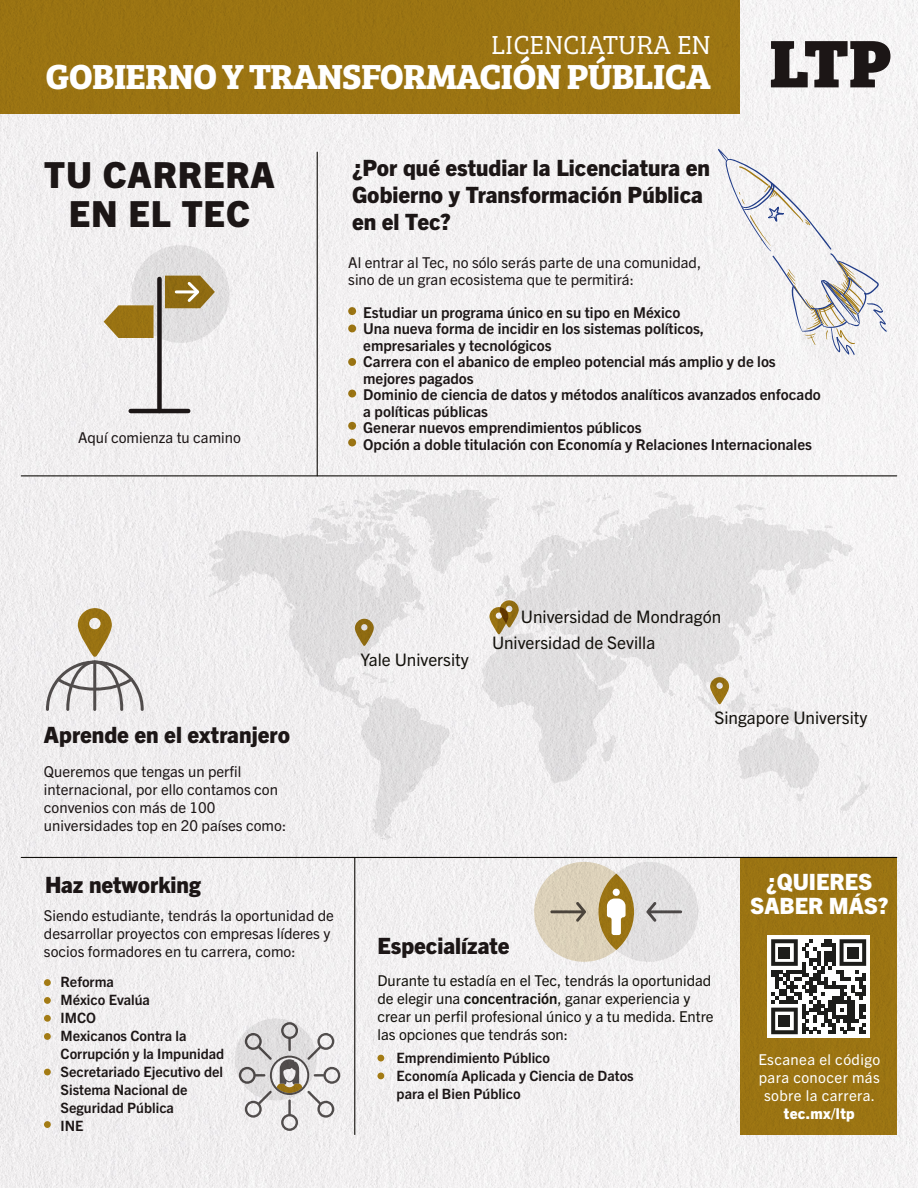
<style>
.page{position:relative;width:918px;height:1188px;background:#fff}
.page>*{position:absolute;margin:0;border:0;box-sizing:border-box;transform-origin:0 0}
.t1{font:69.6px "Bree Serif Eb";color:#1c1616}
.t2{font:700 36px "Bree Serif";letter-spacing:-.02em;color:#fff}
.t3{font:800 36px/39px "Trade Gothic Next LT Pro";letter-spacing:.025em;color:#1c1616;text-align:center}
.t4{font:27px "Bree Serif Lt";color:#fff}
.t5{font:800 22.5px/27px "Trade Gothic Next LT Pro";color:#1c1616}
.t6{font:800 22.5px/24px "Trade Gothic Next LT Pro";color:#fff;text-align:center}
.t7{font:17.25px "Trade Gothic Next LT Pro";color:#13110c}
.t8{font:700 15px/16.5px "Trade Gothic Next LT Pro";color:#1c1616}
.t9{font:15px/18px "Trade Gothic Next LT Pro";color:#1c1616}
.t10{font:15px/18px "Trade Gothic Next LT Pro";color:#13110c}
.t11{font:15px/18px "Trade Gothic Next LT Pro";letter-spacing:.025em;color:#fff;text-align:center}
.t12{font:800 15px "Trade Gothic Next LT Pro";letter-spacing:.025em;color:#fff}
.t13{font:700 14.25px/18px "Trade Gothic Next LT Pro";color:#1c1616}
.s1{font-weight:700}
</style>
<div class="page">
<img style="left:0;top:0;width:918px;height:1188px">
<svg style="left:482px;top:500px;width:372px;height:284px;fill:#e6e5e6"></svg>
<svg style="left:208px;top:528px;width:242px;height:309px;fill:#efedee"></svg>
<svg style="left:601px;top:734px;width:15px;height:28px"></svg>
<svg style="left:668px;top:689px;width:6px;height:8px"></svg>
<svg style="left:199px;top:562px;width:6px;height:2px"></svg>
<svg style="left:361px;top:672px;width:33px;height:12px"></svg>
<svg style="left:550px;top:632px;width:5px;height:4px"></svg>
<svg style="left:751px;top:585px;width:25px;height:59px"></svg>
<svg style="left:284px;top:602px;width:8px;height:7px"></svg>
<svg style="left:273px;top:578px;width:4px;height:5px"></svg>
<svg style="left:235px;top:580px;width:6px;height:6px"></svg>
<svg style="left:839px;top:775px;width:30px;height:36px"></svg>
<svg style="left:543px;top:575px;width:8px;height:5px"></svg>
<svg style="left:526px;top:577px;width:8px;height:10px"></svg>
<svg style="left:374px;top:811px;width:3px;height:4px"></svg>
<svg style="left:380px;top:833px;width:12px;height:7px"></svg>
<svg style="left:586px;top:493px;width:26px;height:9px"></svg>
<svg style="left:587px;top:509px;width:38px;height:33px"></svg>
<svg style="left:531px;top:500px;width:25px;height:16px"></svg>
<svg style="left:733px;top:504px;width:32px;height:14px"></svg>
<svg style="left:824px;top:525px;width:9px;height:4px"></svg>
<svg style="left:840px;top:743px;width:7px;height:4px"></svg>
<svg style="left:722px;top:518px;width:4px;height:3px"></svg>
<svg style="left:654px;top:491px;width:23px;height:10px"></svg>
<svg style="left:528px;top:620px;width:12px;height:14px"></svg>
<svg style="left:278px;top:590px;width:5px;height:5px"></svg>
<div style="left:0;top:0;width:740px;height:114px;background:#9b7412"></div>
<hr style="left:21px;top:857px;width:876px;height:1px;background:#13110d">
<hr style="left:21px;top:475px;width:876px;height:1px;background:#13110d">
<hr style="left:317px;top:152px;width:1px;height:324px;background:#13110d">
<hr style="left:354px;top:857px;width:1px;height:278px;background:#13110d">
<svg style="left:348px;top:307px;width:8px;height:8px"></svg>
<div style="left:348px;top:325px;width:8px;height:7px;background:#9b7412;border-radius:50%"></div>
<div style="left:348px;top:358px;width:8px;height:8px;background:#997312;border-radius:50%"></div>
<div style="left:348px;top:390px;width:8px;height:8px;background:#9a7312;border-radius:50%"></div>
<svg style="left:348px;top:422px;width:8px;height:8px"></svg>
<div style="left:348px;top:439px;width:8px;height:7px;background:#9a7312;border-radius:50%"></div>
<hr style="left:131px;top:409px;width:57px;height:4px;background:#1c1616">
<div style="left:157px;top:279px;width:5px;height:132px;background:#1c1616"></div>
<div style="left:740px;top:857px;width:157px;height:278px;background:#9b7412"></div>
<div style="left:377px;top:1055px;width:7px;height:6px;background:#a37b14;border-radius:50%"></div>
<div style="left:377px;top:1073px;width:7px;height:6px;background:#a37b14;border-radius:50%"></div>
<svg style="left:46px;top:608px;width:98px;height:103px"></svg>
<svg style="left:235px;top:1018px;width:105px;height:113px"></svg>
<svg style="left:534px;top:862px;width:164px;height:100px;background:#d9d1c1"></svg>
<svg style="left:104px;top:245px;width:125px;height:98px"></svg>
<div style="left:44px;top:1015px;width:7px;height:7px;background:#a37b14;border-radius:50%"></div>
<div style="left:44px;top:1033px;width:7px;height:7px;background:#a37b14;border-radius:50%"></div>
<div style="left:44px;top:979px;width:7px;height:7px;background:#a37b14;border-radius:50%"></div>
<div style="left:44px;top:997px;width:7px;height:7px;background:#a37b14;border-radius:50%"></div>
<div style="left:44px;top:1069px;width:7px;height:6px;background:#a37b14;border-radius:50%"></div>
<div style="left:44px;top:1121px;width:7px;height:7px;background:#a37b14;border-radius:50%"></div>
<svg style="left:697px;top:655px;width:126px;height:147px"></svg>
<svg style="left:308px;top:489px;width:211px;height:157px"></svg>
<svg style="left:718px;top:149px;width:169px;height:206px"></svg>
<div style="left:767px;top:935px;width:103px;height:103px;background:#fff"></div>
<svg style="left:771px;top:939px;width:95px;height:95px"></svg>
<div style="left:779px;top:947px;width:11px;height:11px;background:#1d1d1b"></div>
<div style="left:847px;top:947px;width:12px;height:11px;background:#1d1d1b"></div>
<div style="left:779px;top:1015px;width:11px;height:12px;background:#1d1d1b"></div>
<h3 class="t4" style="left:491px;top:25px;width:221px">LICENCIATURA EN</h3>
<h2 class="t2" style="left:46px;top:49px;width:667px">GOBIERNO Y TRANSFORMACIÓN PÚBLICA</h2>
<h2 class="t3" style="left:44px;top:153px;width:232px">TU CARRERA<br>EN EL TEC</h2>
<h3 class="t5" style="left:352px;top:152px;width:359px">¿Por qué estudiar la Licenciatura en<br>Gobierno y Transformación Pública en el Tec?</h3>
<h1 class="t1" style="left:770px;top:7px;width:123px">LTP</h1>
<p class="t9" style="left:78px;top:428px;width:164px">Aquí comienza tu camino</p>
<p class="t9" style="left:348px;top:254px;width:354px;line-height:16.5px">Al entrar al Tec, no sólo serás parte de una comunidad, sino de un gran ecosistema que te permitirá:</p>
<p class="t8" style="left:363px;top:303px;width:459px">Estudiar un programa único en su tipo en México<br>Una nueva forma de incidir en los sistemas políticos,<br>empresariales y tecnológicos<br>Carrera con el abanico de empleo potencial más amplio y de los mejores pagados<br>Dominio de ciencia de datos y métodos analíticos avanzados enfocado a políticas públicas<br>Generar nuevos emprendimientos públicos<br>Opción a doble titulación con Economía y Relaciones Internacionales</p>
<h3 class="t5" style="left:44px;top:719px;width:248px">Aprende en el extranjero</h3>
<p class="t9" style="left:44px;top:762px;width:244px">Queremos que tengas un perfil internacional, por ello contamos con convenios con más de 100 universidades top en 20 países como:</p>
<h3 class="t5" style="left:45px;top:870px;width:157px">Haz networking</h3>
<p class="t9" style="left:44px;top:905px;width:292px">Siendo estudiante, tendrás la oportunidad de desarrollar proyectos con empresas líderes y socios formadores en tu carrera, como:</p>
<p class="t13" style="left:61px;top:972px;width:165px">Reforma<br>México Evalúa<br>IMCO<br>Mexicanos Contra la<br>Corrupción y la Impunidad<br>Secretariado Ejecutivo del<br>Sistema Nacional de<br>Seguridad Pública<br>INE</p>
<p class="t7" style="left:521px;top:605px;width:202px">Universidad de Mondragón</p>
<p class="t7" style="left:360px;top:648px;width:110px">Yale University</p>
<p class="t7" style="left:492px;top:631px;width:165px">Universidad de Sevilla</p>
<h3 class="t5" style="left:377px;top:931px;width:134px">Especialízate</h3>
<p class="t7" style="left:714px;top:706px;width:154px">Singapore University</p>
<h3 class="t6" style="left:750px;top:868px;width:140px">¿QUIERES<br>SABER MÁS?</h3>
<p class="t10" style="left:377px;top:970px;width:338px">Durante tu estadía en el Tec, tendrás la oportunidad de elegir una <span class="s1">concentración</span>, ganar experiencia y crear un perfil profesional único y a tu medida. Entre las opciones que tendrás son:</p>
<p class="t13" style="left:397px;top:1048px;width:239px">Emprendimiento Público<br>Economía Aplicada y Ciencia de Datos para el Bien Público</p>
<p class="t11" style="left:758px;top:1050px;width:123px">Escanea el código para conocer más sobre la carrera.</p>
<p class="t12" style="left:784px;top:1103px;width:73px">tec.mx/ltp</p>
</div>
